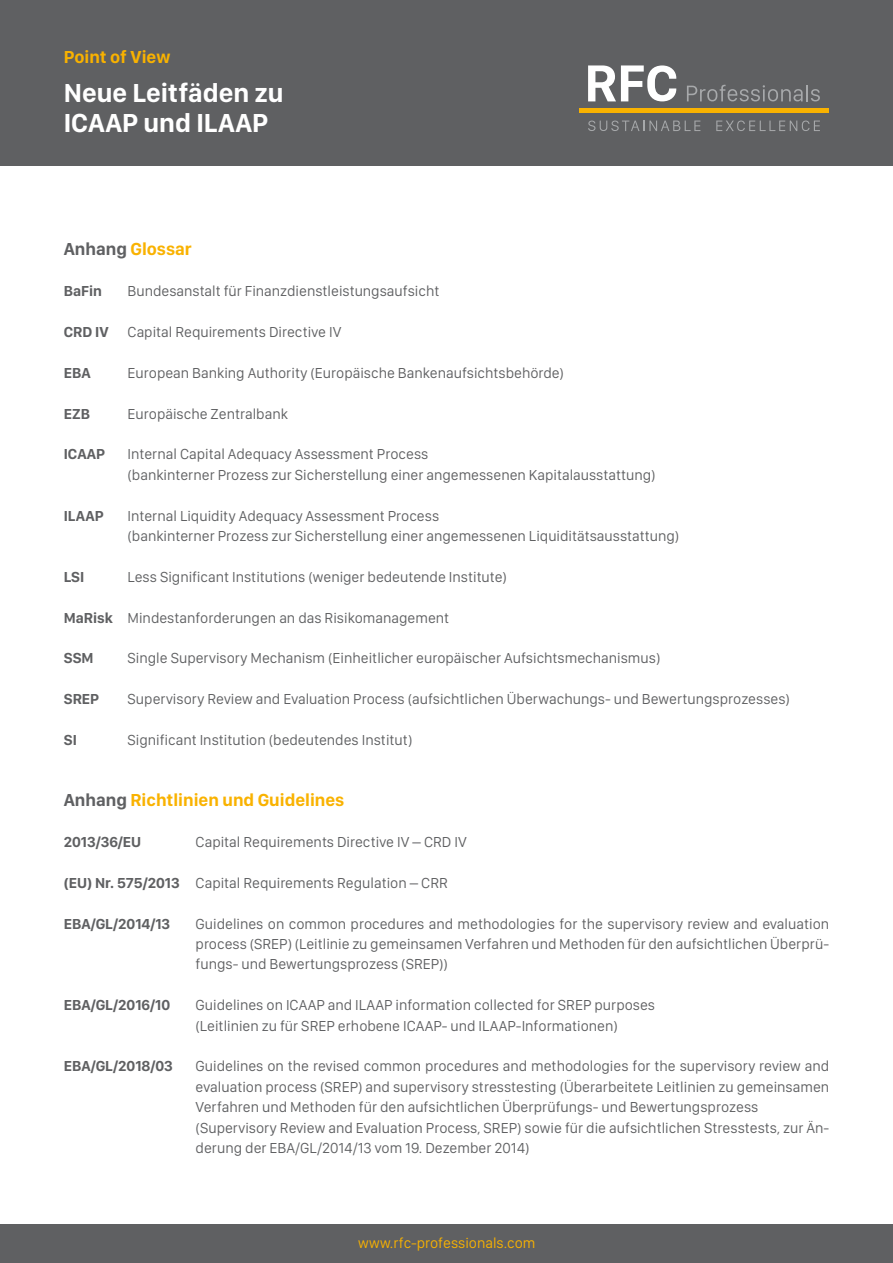
<style>
.page{position:relative;width:893px;height:1263px;background:#fff}
.page>*{position:absolute;margin:0;border:0;box-sizing:border-box;transform-origin:0 0}
.t1{font:700 27px/30px "San Francisco Display";color:#fff}
.t2{font:700 18px "San Francisco Display";color:#f9b200}
.t3{font:15px/20.4px "San Francisco Display";color:#5f6062}
.t4{font:700 15px "San Francisco Display";color:#5f6062}
.t5{font:15px "San Francisco Display";color:#f9b200}
.s1{color:#5f6062}
.s2{font-weight:700}
</style>
<div class="page">
<div style="left:0;top:0;width:893px;height:166px;background:#5f6062"></div>
<svg style="left:588px;top:121px;width:112px;height:10px"></svg>
<svg style="left:716px;top:121px;width:104px;height:10px"></svg>
<hr style="left:579px;top:109px;width:250px;height:4px;background:#f9b200">
<svg style="left:588px;top:65px;width:88px;height:36px"></svg>
<svg style="left:687px;top:85px;width:133px;height:16px"></svg>
<div style="left:0;top:1225px;width:893px;height:38px;background:#5f6062"></div>
<hr style="left:892px;top:264px;width:1px;height:627px;background:#ededee">
<hr style="left:892px;top:899px;width:1px;height:226px;background:#5f6062">
<p class="t2" style="left:64px;top:46px;width:108px">Point of View</p>
<h1 class="t1" style="left:64px;top:77px;width:221px">Neue Leitfäden zu<br>ICAAP und ILAAP</h1>
<p class="t2" style="left:64px;top:238px;width:130px"><span class="s1">Anhang</span> Glossar</p>
<p class="t4" style="left:64px;top:282px;width:40px">BaFin</p>
<p class="t3" style="left:128px;top:281px;width:313px">Bundesanstalt für Finanzdienstleistungsaufsicht</p>
<p class="t4" style="left:64px;top:323px;width:46px">CRD IV</p>
<p class="t3" style="left:128px;top:321px;width:215px">Capital Requirements Directive IV</p>
<p class="t4" style="left:64px;top:363px;width:28px">EBA</p>
<p class="t3" style="left:128px;top:362px;width:438px">European Banking Authority (Europäische Bankenaufsichtsbehörde)</p>
<p class="t4" style="left:64px;top:404px;width:28px">EZB</p>
<p class="t3" style="left:128px;top:403px;width:162px">Europäische Zentralbank</p>
<p class="t4" style="left:64px;top:445px;width:43px">ICAAP</p>
<p class="t3" style="left:128px;top:444px;width:530px">Internal Capital Adequacy Assessment Process<br>(bankinterner Prozess zur Sicherstellung einer angemessenen Kapitalausstattung)</p>
<p class="t4" style="left:64px;top:506px;width:41px">ILAAP</p>
<p class="t3" style="left:128px;top:505px;width:553px">Internal Liquidity Adequacy Assessment Process<br>(bankinterner Prozess zur Sicherstellung einer angemessenen Liquiditätsausstattung)</p>
<p class="t4" style="left:64px;top:567px;width:22px">LSI</p>
<p class="t3" style="left:128px;top:566px;width:381px">Less Significant Institutions (weniger bedeutende Institute)</p>
<p class="t3" style="left:64px;top:607px;width:387px"><span class="s2">MaRisk</span> Mindestanforderungen an das Risikomanagement</p>
<p class="t4" style="left:64px;top:649px;width:31px">SSM</p>
<p class="t3" style="left:128px;top:648px;width:534px">Single Supervisory Mechanism (Einheitlicher europäischer Aufsichtsmechanismus)</p>
<p class="t4" style="left:64px;top:690px;width:37px">SREP</p>
<p class="t3" style="left:128px;top:689px;width:664px">Supervisory Review and Evaluation Process (aufsichtlichen Überwachungs- und Bewertungsprozesses)</p>
<p class="t4" style="left:64px;top:731px;width:15px">SI</p>
<p class="t3" style="left:128px;top:729px;width:286px">Significant Institution (bedeutendes Institut)</p>
<p class="t2" style="left:64px;top:789px;width:282px"><span class="s1">Anhang</span> Richtlinien und Guidelines</p>
<p class="t4" style="left:64px;top:833px;width:79px">2013/36/EU</p>
<p class="t3" style="left:196px;top:831px;width:273px">Capital Requirements Directive IV – CRD IV</p>
<p class="t3" style="left:64px;top:872px;width:386px"><span class="s2">(EU) Nr. 575/2013</span> Capital Requirements Regulation – CRR</p>
<p class="t4" style="left:64px;top:914px;width:108px">EBA/GL/2014/13</p>
<p class="t3" style="left:196px;top:913px;width:635px;text-align:justify">Guidelines on common procedures and methodologies for the supervisory review and evaluation process (SREP) (Leitlinie zu gemeinsamen Verfahren und Methoden für den aufsichtlichen Überprü&shy;fungs- und Bewertungsprozess (SREP))</p>
<p class="t4" style="left:64px;top:996px;width:108px">EBA/GL/2016/10</p>
<p class="t3" style="left:196px;top:995px;width:461px">Guidelines on ICAAP and ILAAP information collected for SREP purposes (Leitlinien zu für SREP erhobene ICAAP- und ILAAP-Informationen)</p>
<p class="t4" style="left:64px;top:1057px;width:111px">EBA/GL/2018/03</p>
<p class="t3" style="left:196px;top:1056px;width:635px">Guidelines on the revised common procedures and methodologies for the supervisory review and evaluation process (SREP) and supervisory stresstesting (Überarbeitete Leitlinien zu gemeinsamen Verfahren und Methoden für den aufsichtlichen Überprüfungs- und Bewertungsprozess (Supervisory Review and Evaluation Process, SREP) sowie für die aufsichtlichen Stresstests, zur Än&shy;derung der EBA/GL/2014/13 vom 19. Dezember 2014)</p>
<p class="t5" style="left:358px;top:1233px;width:179px">www.rfc-professionals.com</p>
</div>
